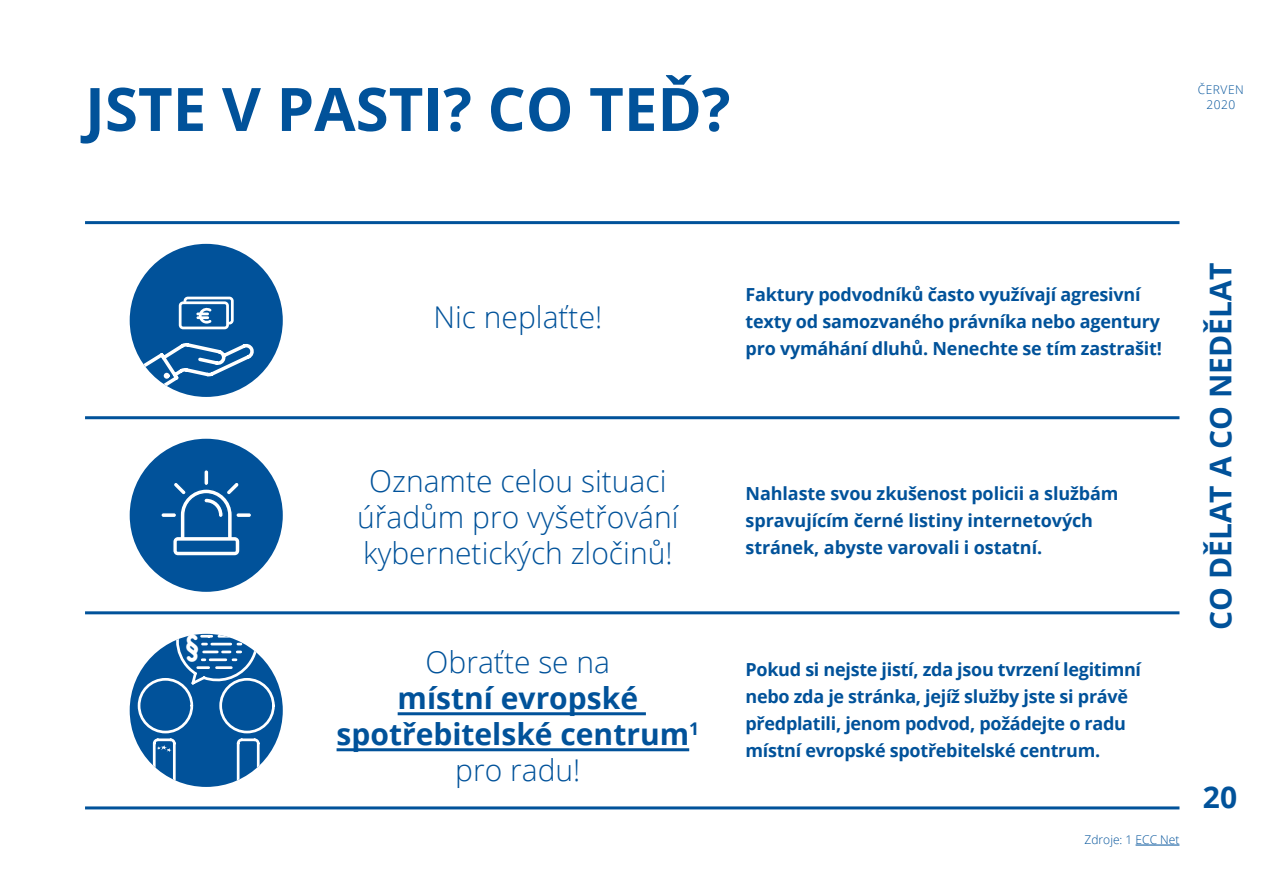
<style>
.page{position:relative;width:1263px;height:893px;background:#fff}
.page>*{position:absolute;margin:0;border:0;box-sizing:border-box;transform-origin:0 0}
.t1{font:700 60px "Open Sans";color:#01529a}
.t2{font:700 40.5px "Miso";color:#fff}
.t3{font:300 30px/36px "Open Sans";color:#01529a;text-align:center}
.t4{font:700 30px/36px "Open Sans";color:#01529a;text-align:center}
.t5{font:700 18px/27px "Open Sans";letter-spacing:-.01em;color:#01529a}
.t6{font:300 12px "Open Sans";color:#01529a}
.t7{font:300 12px/15px "Open Sans";letter-spacing:.04em;color:#01529a;text-align:center}
.s1{font-weight:300}
</style>
<div class="page">
<hr style="left:398px;top:712px;width:248px;height:3px;background:#01529a">
<hr style="left:337px;top:748px;width:352px;height:3px;background:#01529a">
<hr style="left:85px;top:221px;width:1094px;height:3px;background:#01529a">
<hr style="left:85px;top:806px;width:1094px;height:3px;background:#01529a">
<hr style="left:85px;top:611px;width:1094px;height:3px;background:#01529a">
<hr style="left:85px;top:416px;width:1094px;height:3px;background:#01529a">
<div style="left:130px;top:634px;width:153px;height:153px;background:#01529a;border-radius:50%"></div>
<svg style="left:136px;top:634px;width:140px;height:153px"></svg>
<div style="left:130px;top:439px;width:153px;height:153px;background:#01529a;border-radius:50%"></div>
<div style="left:204px;top:470px;width:5px;height:16px;background:#fff;border-radius:2px"></div>
<div style="left:203px;top:469px;width:6px;height:17px;border:1px solid #01529a;border-radius:2px"></div>
<div style="left:236px;top:513px;width:16px;height:5px;background:#fff;border-radius:2px"></div>
<div style="left:235px;top:512px;width:17px;height:6px;border:1px solid #01529a;border-radius:2px"></div>
<svg style="left:173px;top:481px;width:68px;height:75px"></svg>
<div style="left:161px;top:513px;width:16px;height:5px;background:#fff;border-radius:2px"></div>
<div style="left:160px;top:512px;width:17px;height:6px;border:1px solid #01529a;border-radius:2px"></div>
<div style="left:130px;top:244px;width:153px;height:153px;background:#01529a;border-radius:50%"></div>
<svg style="left:137px;top:343px;width:120px;height:49px"></svg>
<svg style="left:179px;top:297px;width:55px;height:32px"></svg>
<hr style="left:1135px;top:845px;width:44px;height:1px;background:#01529a">
<h1 class="t1" style="left:85px;top:67px;width:647px">JSTE V PASTI? CO TEĎ?</h1>
<p class="t7" style="left:1198px;top:82px;width:47px">ČERVEN<br>2020</p>
<h2 class="t2" style="left:184px;top:625px;width:18px">§</h2>
<h3 class="t3" style="left:433px;top:298px;width:170px">Nic neplaťte!</h3>
<h3 class="t3" style="left:357px;top:462px;width:323px">Oznamte celou situaci úřadům pro vyšetřování kybernetických zločinů!</h3>
<h3 class="t3" style="left:426px;top:644px;width:186px">Obraťte se na</h3>
<h3 class="t4" style="left:337px;top:680px;width:364px">místní evropské spotřebitelské centrum<sup>1 </sup><span class="s1">pro radu!</span></h3>
<p class="t5" style="left:745px;top:280px;width:418px">Faktury podvodníků často využívají agresivní texty od samozvaného právníka nebo agentury pro vymáhání dluhů. Nenechte se tím zastrašit!</p>
<p class="t5" style="left:745px;top:479px;width:375px">Nahlaste svou zkušenost policii a službám spravujícím černé listiny internetových stránek, abyste varovali i ostatní.</p>
<p class="t5" style="left:745px;top:655px;width:397px">Pokud si nejste jistí, zda jsou tvrzení legitimní nebo zda je stránka, jejíž služby jste si právě předplatili, jenom podvod, požádejte o radu místní evropské spotřebitelské centrum.</p>
<p class="t6" style="left:1084px;top:831px;width:96px">Zdroje: 1 ECC Net</p>
<h3 class="t4" style="left:1202px;top:630px;width:369px;rotate:-90deg">CO DĚLAT A CO NEDĚLAT</h3>
<h3 class="t4" style="left:1203px;top:778px;width:36px">20</h3>
</div>
